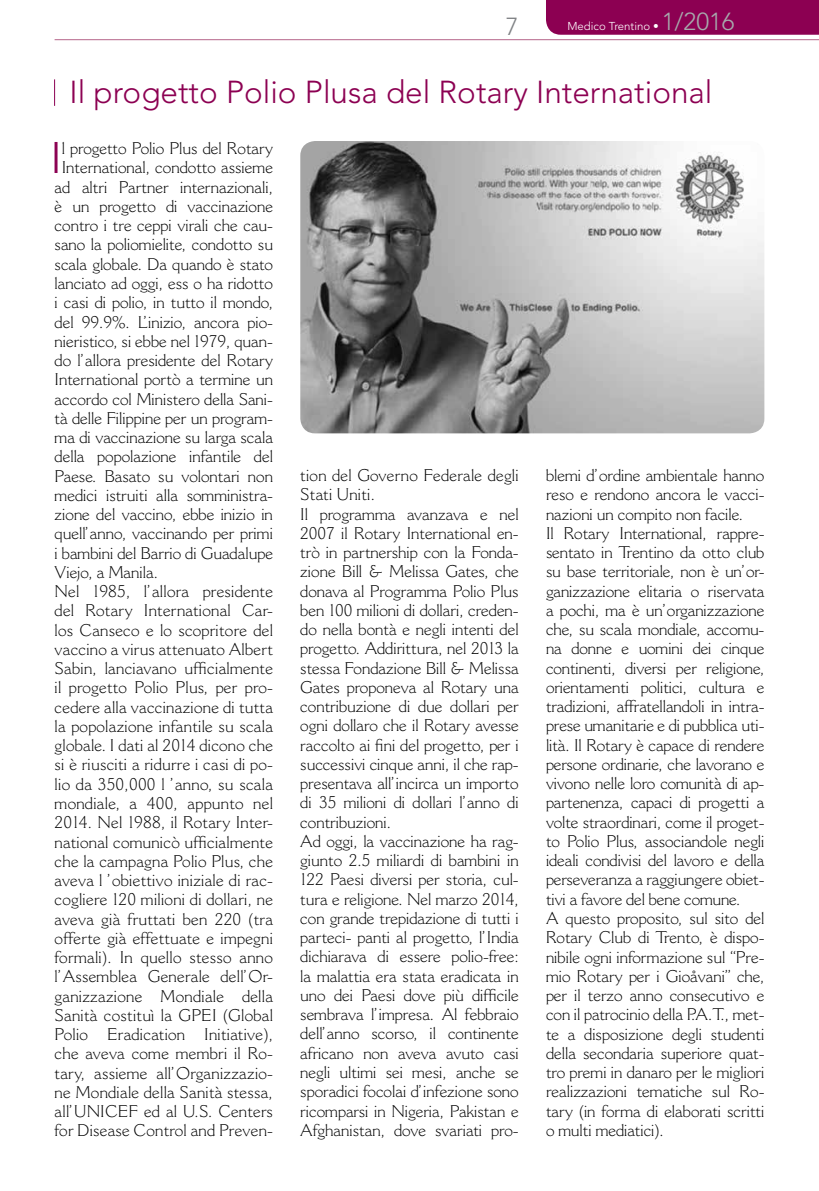
<style>
.page{position:relative;width:819px;height:1191px;background:#fff}
.page>*{position:absolute;margin:0;border:0;box-sizing:border-box;transform-origin:0 0}
.t1{font:300 43.75px "Avenir";color:#8c0052}
.t2{font:300 31.5px "Avenir";color:#8c0052}
.t3{font:300 24.5px "Avenir";color:#808285}
.t4{font:300 16.62px/19.2px "Cantoria";color:#000}
.t5{font:300 11.38px "Avenir";color:#fff}
.s1{font-size:24.5px;color:#a7a9ac}
</style>
<div class="page">
<div style="left:546px;top:0;width:273px;height:35px;background:#8c0052"></div>
<hr style="left:55px;top:39px;width:764px;height:1px;background:#b5648a">
<svg style="left:54px;top:79px;width:1px;height:27px"></svg>
<img style="left:300px;top:141px;width:464px;height:292px">
<h3 class="t3" style="left:506px;top:12px;width:14px">7</h3>
<p class="t5" style="left:567px;top:19px;width:168px">Medico Trentino • <span class="s1">1/2016</span></p>
<h2 class="t2" style="left:69px;top:74px;width:644px">Il progetto Polio Plusa del Rotary International</h2>
<h1 class="t1" style="left:50px;top:133px;width:13px">I</h1>
<p class="t4" style="left:62px;top:139px;width:213px">l progetto Polio Plus del Rotary</p>
<p class="t4" style="left:62px;top:158px;width:213px">International, condotto assieme</p>
<p class="t4" style="left:55px;top:177px;width:220px">ad altri Partner internazionali,</p>
<p class="t4" style="left:55px;top:196px;width:220px">è un progetto di vaccinazione</p>
<p class="t4" style="left:55px;top:216px;width:220px">contro i tre ceppi virali che cau-</p>
<p class="t4" style="left:55px;top:235px;width:220px">sano la poliomielite, condotto su</p>
<p class="t4" style="left:55px;top:254px;width:220px">scala globale. Da quando è stato</p>
<p class="t4" style="left:55px;top:273px;width:220px">lanciato ad oggi, ess o ha ridotto</p>
<p class="t4" style="left:55px;top:293px;width:220px">i casi di polio, in tutto il mondo,</p>
<p class="t4" style="left:55px;top:312px;width:220px">del 99.9%. L’inizio, ancora pio-</p>
<p class="t4" style="left:55px;top:331px;width:220px">nieristico, si ebbe nel 1979, quan-</p>
<p class="t4" style="left:55px;top:350px;width:220px">do l’allora presidente del Rotary</p>
<p class="t4" style="left:55px;top:370px;width:220px">International portò a termine un</p>
<p class="t4" style="left:55px;top:389px;width:220px">accordo col Ministero della Sani-</p>
<p class="t4" style="left:55px;top:408px;width:220px">tà delle Filippine per un program-</p>
<p class="t4" style="left:55px;top:427px;width:220px">ma di vaccinazione su larga scala</p>
<p class="t4" style="left:55px;top:447px;width:220px">della popolazione infantile del</p>
<p class="t4" style="left:55px;top:466px;width:220px">Paese. Basato su volontari non</p>
<p class="t4" style="left:55px;top:485px;width:220px">medici istruiti alla somministra-</p>
<p class="t4" style="left:55px;top:504px;width:220px">zione del vaccino, ebbe inizio in</p>
<p class="t4" style="left:55px;top:524px;width:220px">quell’anno, vaccinando per primi</p>
<p class="t4" style="left:55px;top:543px;width:220px">i bambini del Barrio di Guadalupe</p>
<p class="t4" style="left:55px;top:562px;width:105px">Viejo, a Manila.</p>
<p class="t4" style="left:55px;top:581px;width:220px">Nel 1985, l’allora presidente</p>
<p class="t4" style="left:55px;top:601px;width:220px">del Rotary International Car-</p>
<p class="t4" style="left:55px;top:620px;width:220px">los Canseco e lo scopritore del</p>
<p class="t4" style="left:55px;top:639px;width:220px">vaccino a virus attenuato Albert</p>
<p class="t4" style="left:55px;top:658px;width:220px">Sabin, lanciavano ufficialmente</p>
<p class="t4" style="left:55px;top:678px;width:220px">il progetto Polio Plus, per pro-</p>
<p class="t4" style="left:55px;top:697px;width:220px">cedere alla vaccinazione di tutta</p>
<p class="t4" style="left:55px;top:716px;width:220px">la popolazione infantile su scala</p>
<p class="t4" style="left:55px;top:735px;width:220px">globale. I dati al 2014 dicono che</p>
<p class="t4" style="left:55px;top:755px;width:220px">si è riusciti a ridurre i casi di po-</p>
<p class="t4" style="left:55px;top:774px;width:220px">lio da 350,000 l ’anno, su scala</p>
<p class="t4" style="left:55px;top:793px;width:220px">mondiale, a 400, appunto nel</p>
<p class="t4" style="left:55px;top:812px;width:220px">2014. Nel 1988, il Rotary Inter-</p>
<p class="t4" style="left:55px;top:832px;width:220px">national comunicò ufficialmente</p>
<p class="t4" style="left:55px;top:851px;width:220px">che la campagna Polio Plus, che</p>
<p class="t4" style="left:55px;top:870px;width:220px">aveva l ’obiettivo iniziale di rac-</p>
<p class="t4" style="left:55px;top:889px;width:220px">cogliere 120 milioni di dollari, ne</p>
<p class="t4" style="left:55px;top:909px;width:220px">aveva già fruttati ben 220 (tra</p>
<p class="t4" style="left:55px;top:928px;width:220px">offerte già effettuate e impegni</p>
<p class="t4" style="left:55px;top:947px;width:220px">formali). In quello stesso anno</p>
<p class="t4" style="left:55px;top:966px;width:220px">l’Assemblea Generale dell’Or-</p>
<p class="t4" style="left:55px;top:986px;width:220px">ganizzazione Mondiale della</p>
<p class="t4" style="left:55px;top:1005px;width:220px">Sanità costituì la GPEI (Global</p>
<p class="t4" style="left:55px;top:1024px;width:220px">Polio Eradication Initiative),</p>
<p class="t4" style="left:55px;top:1043px;width:220px">che aveva come membri il Ro-</p>
<p class="t4" style="left:55px;top:1063px;width:220px">tary, assieme all’Organizzazio-</p>
<p class="t4" style="left:55px;top:1082px;width:220px">ne Mondiale della Sanità stessa,</p>
<p class="t4" style="left:55px;top:1101px;width:220px">all’UNICEF ed al U.S. Centers</p>
<p class="t4" style="left:55px;top:1120px;width:220px">for Disease Control and Preven-</p>
<p class="t4" style="left:300px;top:465px;width:220px">tion del Governo Federale degli<br>Stati Uniti.<br>Il programma avanzava e nel<br>2007 il Rotary International en&shy;trò in partnership con la Fonda&shy;zione Bill &amp; Melissa Gates, che donava al Programma Polio Plus ben 100 milioni di dollari, creden&shy;do nella bontà e negli intenti del progetto. Addirittura, nel 2013 la stessa Fondazione Bill &amp; Melissa<br>Gates proponeva al Rotary una contribuzione di due dollari per ogni dollaro che il Rotary avesse raccolto ai fini del progetto, per i successivi cinque anni, il che rap&shy;presentava all’incirca un importo di 35 milioni di dollari l’anno di contribuzioni.<br>Ad oggi, la vaccinazione ha rag&shy;giunto 2.5 miliardi di bambini in<br>122 Paesi diversi per storia, cul&shy;tura e religione. Nel marzo 2014, con grande trepidazione di tutti i parteci- panti al progetto, l’India dichiarava di essere polio-free: la malattia era stata eradicata in uno dei Paesi dove più difficile sembrava l’impresa. Al febbraio dell’anno scorso, il continente africano non aveva avuto casi negli ultimi sei mesi, anche se sporadici focolai d’infezione sono ricomparsi in Nigeria, Pakistan e<br>Afghanistan, dove svariati pro-</p>
<p class="t4" style="left:546px;top:465px;width:220px">blemi d’ordine ambientale hanno reso e rendono ancora le vacci&shy;nazioni un compito non facile.<br>Il Rotary International, rappre&shy;sentato in Trentino da otto club su base territoriale, non è un’or&shy;ganizzazione elitaria o riservata a pochi, ma è un’organizzazione che, su scala mondiale, accomu&shy;na donne e uomini dei cinque continenti, diversi per religione, orientamenti politici, cultura e tradizioni, affratellandoli in intra&shy;prese umanitarie e di pubblica uti&shy;lità. Il Rotary è capace di rendere persone ordinarie, che lavorano e vivono nelle loro comunità di ap&shy;partenenza, capaci di progetti a volte straordinari, come il proget&shy;to Polio Plus, associandole negli ideali condivisi del lavoro e della perseveranza a raggiungere obiet&shy;tivi a favore del bene comune.<br>A questo proposito, sul sito del Rotary Club di Trento, è dispo&shy;nibile ogni informazione sul “Pre&shy;mio Rotary per i Gioåvani” che, per il terzo anno consecutivo e con il patrocinio della P.A.T., met&shy;te a disposizione degli studenti della secondaria superiore quat&shy;tro premi in danaro per le migliori realizzazioni tematiche sul Ro&shy;tary (in forma di elaborati scritti o multi mediatici).</p>
</div>
